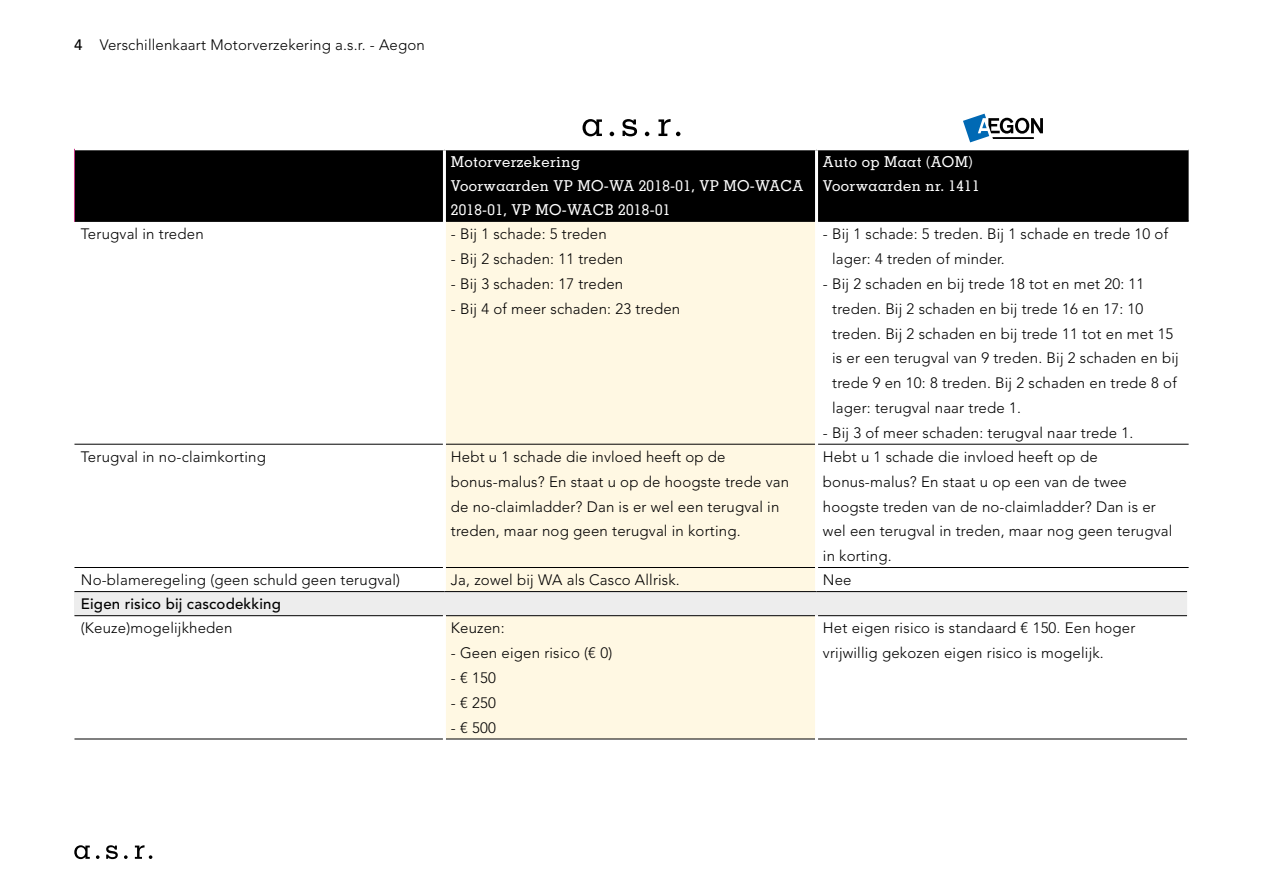
<style>
.page{position:relative;width:1263px;height:893px;background:#fff}
.page>*{position:absolute;margin:0;border:0;box-sizing:border-box;transform-origin:0 0}
.Platte_tekst_tabel_10_3_Avenir_light__VK{font:300 15px/24.8px "Avenir LT Std";letter-spacing:.01em;color:#000}
.Kopje_tabel_10_3_Memphis_medium__VK{font:500 15px/24px "Memphis LT Std";letter-spacing:.025em;color:#fff}
.Platte_tekst_tabel_10_3_Avenir_light__VK-2{font:500 15px "Avenir LT Std";letter-spacing:.01em;color:#000}
.s1{font-weight:500}
</style>
<div class="page">
<svg style="left:645px;top:132px;width:4px;height:4px"></svg>
<svg style="left:658px;top:119px;width:22px;height:17px"></svg>
<svg style="left:610px;top:132px;width:4px;height:4px"></svg>
<svg style="left:582px;top:119px;width:20px;height:17px"></svg>
<svg style="left:622px;top:119px;width:15px;height:17px"></svg>
<svg style="left:963px;top:114px;width:80px;height:28px"></svg>
<div style="left:75px;top:150px;width:1113px;height:70px;background:#000"></div>
<div style="left:446px;top:222px;width:369px;height:517px;background:#fff8e3"></div>
<svg style="left:818px;top:443px;width:370px;height:296px"></svg>
<div style="left:74px;top:592px;width:1114px;height:24px;background:#ededed"></div>
<hr style="left:443px;top:150px;width:3px;height:71px;background:#fff">
<hr style="left:815px;top:150px;width:3px;height:71px;background:#fff">
<hr style="left:75px;top:220px;width:368px;height:2px;background:#000">
<hr style="left:446px;top:220px;width:369px;height:2px;background:#000">
<hr style="left:818px;top:220px;width:370px;height:2px;background:#000">
<hr style="left:74px;top:444px;width:369px;height:1px;background:#000">
<hr style="left:446px;top:444px;width:369px;height:1px;background:#000">
<hr style="left:818px;top:444px;width:370px;height:1px;background:#000">
<hr style="left:74px;top:567px;width:369px;height:1px;background:#000">
<hr style="left:446px;top:567px;width:369px;height:1px;background:#000">
<hr style="left:818px;top:567px;width:370px;height:1px;background:#000">
<hr style="left:74px;top:149px;width:1px;height:73px;background:#c73584">
<hr style="left:74px;top:591px;width:370px;height:1px;background:#000">
<hr style="left:444px;top:591px;width:372px;height:1px;background:#000">
<hr style="left:816px;top:591px;width:371px;height:1px;background:#000">
<hr style="left:74px;top:615px;width:369px;height:1px;background:#000">
<hr style="left:446px;top:615px;width:369px;height:1px;background:#000">
<hr style="left:818px;top:615px;width:369px;height:1px;background:#000">
<hr style="left:74px;top:739px;width:369px;height:1px;background:#000">
<hr style="left:446px;top:739px;width:369px;height:1px;background:#000">
<hr style="left:818px;top:739px;width:369px;height:1px;background:#000">
<hr style="left:1187px;top:591px;width:3px;height:25px;background:#fff">
<hr style="left:443px;top:615px;width:3px;height:124px;background:#fff">
<hr style="left:815px;top:615px;width:3px;height:124px;background:#fff">
<hr style="left:1187px;top:616px;width:3px;height:123px;background:#fff">
<svg style="left:124px;top:855px;width:4px;height:4px"></svg>
<svg style="left:135px;top:845px;width:17px;height:14px"></svg>
<svg style="left:96px;top:855px;width:4px;height:4px"></svg>
<svg style="left:74px;top:845px;width:16px;height:14px"></svg>
<svg style="left:106px;top:845px;width:12px;height:14px"></svg>
<p class="Platte_tekst_tabel_10_3_Avenir_light__VK" style="left:74px;top:32px;width:352px"><span class="s1">4</span> Verschillenkaart Motorverzekering a.s.r. - Aegon</p>
<p class="Kopje_tabel_10_3_Memphis_medium__VK" style="left:451px;top:149px;width:131px">Motorverzekering</p>
<p class="Kopje_tabel_10_3_Memphis_medium__VK" style="left:451px;top:173px;width:354px">Voorwaarden VP MO-WA 2018-01, VP MO-WACA<br>2018-01, VP MO-WACB 2018-01</p>
<p class="Platte_tekst_tabel_10_3_Avenir_light__VK" style="left:81px;top:222px;width:124px">Terugval in treden</p>
<p class="Platte_tekst_tabel_10_3_Avenir_light__VK" style="left:451px;top:222px;width:157px">- Bij 1 schade: 5 treden</p>
<p class="Platte_tekst_tabel_10_3_Avenir_light__VK" style="left:451px;top:247px;width:174px">- Bij 2 schaden: 11 treden</p>
<p class="Platte_tekst_tabel_10_3_Avenir_light__VK" style="left:451px;top:272px;width:174px">- Bij 3 schaden: 17 treden</p>
<p class="Platte_tekst_tabel_10_3_Avenir_light__VK" style="left:451px;top:296px;width:231px">- Bij 4 of meer schaden: 23 treden</p>
<p class="Kopje_tabel_10_3_Memphis_medium__VK" style="left:823px;top:149px;width:151px">Auto op Maat (AOM)</p>
<p class="Kopje_tabel_10_3_Memphis_medium__VK" style="left:823px;top:173px;width:158px">Voorwaarden nr. 1411</p>
<p class="Platte_tekst_tabel_10_3_Avenir_light__VK" style="left:832px;top:222px;width:337px;text-indent:-9px">- Bij 1 schade: 5 treden. Bij 1 schade en trede 10 of lager: 4 treden of minder.</p>
<p class="Platte_tekst_tabel_10_3_Avenir_light__VK" style="left:832px;top:272px;width:348px;text-indent:-9px">- Bij 2 schaden en bij trede 18 tot en met 20: 11 treden. Bij 2 schaden en bij trede 16 en 17: 10 treden. Bij 2 schaden en bij trede 11 tot en met 15 is er een terugval van 9 treden. Bij 2 schaden en bij trede 9 en 10: 8 treden. Bij 2 schaden en trede 8 of lager: terugval naar trede 1.</p>
<p class="Platte_tekst_tabel_10_3_Avenir_light__VK" style="left:823px;top:420px;width:312px">- Bij 3 of meer schaden: terugval naar trede 1.</p>
<p class="Platte_tekst_tabel_10_3_Avenir_light__VK" style="left:81px;top:444px;width:186px">Terugval in no-claimkorting</p>
<p class="Platte_tekst_tabel_10_3_Avenir_light__VK" style="left:451px;top:444px;width:340px">Hebt u 1 schade die invloed heeft op de bonus-malus? En staat u op de hoogste trede van de no-claimladder? Dan is er wel een terugval in treden, maar nog geen terugval in korting.</p>
<p class="Platte_tekst_tabel_10_3_Avenir_light__VK" style="left:823px;top:444px;width:351px">Hebt u 1 schade die invloed heeft op de bonus-malus? En staat u op een van de twee hoogste treden van de no-claimladder? Dan is er wel een terugval in treden, maar nog geen terugval in korting.</p>
<p class="Platte_tekst_tabel_10_3_Avenir_light__VK" style="left:81px;top:568px;width:321px">No-blameregeling (geen schuld geen terugval)</p>
<p class="Platte_tekst_tabel_10_3_Avenir_light__VK" style="left:451px;top:568px;width:230px">Ja, zowel bij WA als Casco Allrisk.</p>
<p class="Platte_tekst_tabel_10_3_Avenir_light__VK" style="left:823px;top:568px;width:30px">Nee</p>
<p class="Platte_tekst_tabel_10_3_Avenir_light__VK-2" style="left:81px;top:595px;width:202px">Eigen risico bij cascodekking</p>
<p class="Platte_tekst_tabel_10_3_Avenir_light__VK" style="left:81px;top:616px;width:153px">(Keuze)mogelijkheden</p>
<p class="Platte_tekst_tabel_10_3_Avenir_light__VK" style="left:451px;top:616px;width:55px">Keuzen:</p>
<p class="Platte_tekst_tabel_10_3_Avenir_light__VK" style="left:451px;top:641px;width:163px">- Geen eigen risico (€ 0)</p>
<p class="Platte_tekst_tabel_10_3_Avenir_light__VK" style="left:451px;top:665px;width:47px">- € 150</p>
<p class="Platte_tekst_tabel_10_3_Avenir_light__VK" style="left:451px;top:690px;width:47px">- € 250</p>
<p class="Platte_tekst_tabel_10_3_Avenir_light__VK" style="left:451px;top:715px;width:47px">- € 500</p>
<p class="Platte_tekst_tabel_10_3_Avenir_light__VK" style="left:823px;top:616px;width:314px">Het eigen risico is standaard € 150. Een hoger vrijwillig gekozen eigen risico is mogelijk.</p>
</div>
